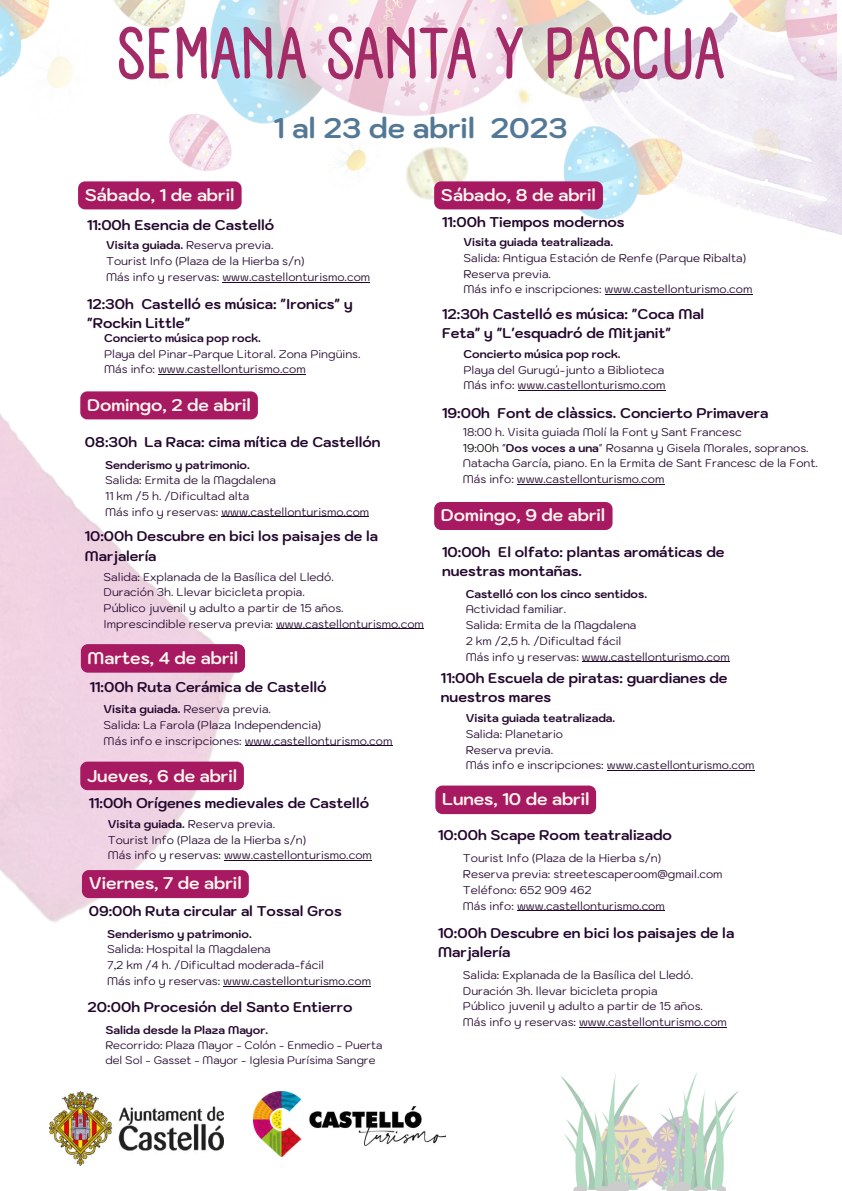
<style>
.page{position:relative;width:842px;height:1191px;background:#fff}
.page>*{position:absolute;margin:0;border:0;box-sizing:border-box;transform-origin:0 0}
.t1{font:700 70.7px "A Day Without Sun Text";color:#a32b67}
.t2{font:700 28.3px "Kodchasan";color:#537896}
.t3{font:700 17px "Kodchasan";color:#fff6ee}
.t4{font:700 14.1px/19.1px "Kodchasan";color:#23072d}
.t5{font:700 14px/19.5px "Kodchasan";color:#23072d}
.t6{font:11.3px/15.7px "Kodchasan";color:#23072d}
.t7{font:700 11.3px "Kodchasan";color:#23072d}
.t8{font:11px/15px "Kodchasan";color:#23072d}
.s1{font-weight:700}
.s2{color:#000}
</style>
<div class="page">
<img style="left:0;top:0;width:836px;height:211px">
<img style="left:0;top:413px;width:258px;height:509px">
<img style="left:580px;top:12px;width:262px;height:379px">
<svg style="left:561px;top:1073px;width:178px;height:117px"></svg>
<img style="left:50px;top:1091px;width:173px;height:73px">
<img style="left:253px;top:1091px;width:192px;height:65px">
<div style="left:78px;top:181px;width:164px;height:28px;background:#a71a62;border-radius:7px"></div>
<hr style="left:222px;top:282px;width:148px;height:1px;background:#23072d">
<hr style="left:158px;top:374px;width:148px;height:1px;background:#23072d">
<div style="left:80px;top:391px;width:178px;height:28px;background:#a71a62;border-radius:7px"></div>
<hr style="left:276px;top:628px;width:148px;height:1px;background:#23072d">
<hr style="left:221px;top:516px;width:148px;height:1px;background:#23072d">
<div style="left:82px;top:870px;width:167px;height:28px;background:#a71a62;border-radius:7px"></div>
<hr style="left:223px;top:985px;width:148px;height:1px;background:#23072d">
<div style="left:81px;top:644px;width:164px;height:28px;background:#a71a62"></div>
<div style="left:434px;top:181px;width:169px;height:28px;background:#a71a62;border-radius:7px"></div>
<hr style="left:605px;top:294px;width:147px;height:1px;background:#23072d">
<div style="left:80px;top:761px;width:164px;height:29px;background:#a71a62"></div>
<hr style="left:224px;top:860px;width:148px;height:1px;background:#23072d">
<hr style="left:518px;top:390px;width:147px;height:1px;background:#23072d">
<hr style="left:245px;top:745px;width:147px;height:1px;background:#23072d">
<div style="left:434px;top:502px;width:178px;height:28px;background:#a71a62;border-radius:7px"></div>
<hr style="left:607px;top:770px;width:148px;height:1px;background:#23072d">
<hr style="left:582px;top:661px;width:148px;height:1px;background:#23072d">
<hr style="left:517px;top:484px;width:147px;height:1px;background:#23072d">
<div style="left:435px;top:785px;width:161px;height:29px;background:#a71a62"></div>
<hr style="left:517px;top:910px;width:148px;height:1px;background:#23072d">
<hr style="left:579px;top:1026px;width:148px;height:1px;background:#23072d">
<h1 class="t1" style="left:117px;top:11px;width:609px">SEMANA SANTA Y PASCUA</h1>
<h2 class="t2" style="left:274px;top:109px;width:295px">1 al 23 de abril 2023</h2>
<h3 class="t3" style="left:85px;top:183px;width:151px">Sábado, 1 de abril</h3>
<p class="t4" style="left:87px;top:215px;width:189px">11:00h Esencia de Castelló</p>
<p class="t6" style="left:106px;top:237px;width:265px"><span class="s1">Visita guiada.</span> Reserva previa.<br>Tourist Info (Plaza de la Hierba s/n)<br>Más info y reservas: www.castellonturismo.com</p>
<p class="t4" style="left:87px;top:294px;width:267px">12:30h Castelló es música: "Ironics" y "Rockin Little"</p>
<p class="t7" style="left:104px;top:330px;width:158px">Concierto música pop rock.</p>
<p class="t6" style="left:104px;top:345px;width:258px">Playa del Pinar-Parque Litoral. Zona Pingüins.<br>Más info: www.castellonturismo.com</p>
<h3 class="t3" style="left:87px;top:393px;width:165px">Domingo, 2 de abril</h3>
<p class="t4" style="left:85px;top:432px;width:297px">08:30h La Raca: cima mítica de Castellón</p>
<p class="t7" style="left:105px;top:457px;width:146px">Senderismo y patrimonio.</p>
<p class="t6" style="left:105px;top:472px;width:265px">Salida: Ermita de la Magdalena<br>11 km /5 h. /Dificultad alta<br>Más info y reservas: www.castellonturismo.com</p>
<p class="t5" style="left:85px;top:526px;width:295px">10:00h Descubre en bici los paisajes de la<br>Marjalería</p>
<p class="t6" style="left:104px;top:568px;width:322px">Salida: Explanada de la Basílica del Lledó.<br>Duración 3h. Llevar bicicleta propia.<br>Público juvenil y adulto a partir de 15 años.<br>Imprescindible reserva previa: www.castellonturismo.com</p>
<h3 class="t3" style="left:88px;top:646px;width:152px">Martes, 4 de abril</h3>
<p class="t4" style="left:90px;top:677px;width:238px">11:00h Ruta Cerámica de Castelló</p>
<p class="t6" style="left:104px;top:701px;width:290px"><span class="s1">Visita guiada.</span> Reserva previa.<br>Salida: La Farola (Plaza Independencia)<br>Más info e inscripciones: www.castellonturismo.com</p>
<h3 class="t3" style="left:87px;top:764px;width:152px">Jueves, 6 de abril</h3>
<p class="t4" style="left:89px;top:793px;width:282px">11:00h Orígenes medievales de Castelló</p>
<p class="t6" style="left:108px;top:815px;width:265px"><span class="s1">Visita guiada.</span> Reserva previa.<br>Tourist Info (Plaza de la Hierba s/n)<br>Más info y reservas: www.castellonturismo.com</p>
<h3 class="t3" style="left:89px;top:871px;width:155px">Viernes, 7 de abril</h3>
<p class="t4" style="left:89px;top:900px;width:254px">09:00h Ruta circular al Tossal Gros</p>
<p class="t7" style="left:107px;top:926px;width:146px">Senderismo y patrimonio.</p>
<p class="t6" style="left:107px;top:941px;width:265px">Salida: Hospital la Magdalena<br>7,2 km /4 h. /Dificultad moderada-fácil<br>Más info y reservas: www.castellonturismo.com</p>
<p class="t4" style="left:88px;top:997px;width:266px">20:00h Procesión del Santo Entierro</p>
<p class="t7" style="left:105px;top:1022px;width:164px">Salida desde la Plaza Mayor.</p>
<p class="t8" style="left:105px;top:1037px;width:279px">Recorrido: Plaza Mayor - Colón - Enmedio - Puerta del Sol - Gasset - Mayor - Iglesia Purísima Sangre</p>
<h3 class="t3" style="left:441px;top:183px;width:156px">Sábado, 8 de abril</h3>
<p class="t4" style="left:442px;top:213px;width:184px">11:00h Tiempos modernos</p>
<p class="t7" style="left:463px;top:234px;width:151px">Visita guiada teatralizada.</p>
<p class="t6" style="left:463px;top:250px;width:290px">Salida: Antigua Estación de Renfe (Parque Ribalta)<br>Reserva previa.<br>Más info e inscripciones: www.castellonturismo.com</p>
<p class="t4" style="left:442px;top:304px;width:264px">12:30h Castelló es música: "Coca Mal<br>Feta" y "L'esquadró de Mitjanit"</p>
<p class="t7" style="left:463px;top:346px;width:159px">Concierto música pop rock.</p>
<p class="t6" style="left:463px;top:361px;width:203px">Playa del Gurugú-junto a Biblioteca<br>Más info: www.castellonturismo.com</p>
<p class="t4" style="left:442px;top:403px;width:328px">19:00h Font de clàssics. Concierto Primavera</p>
<p class="t6" style="left:463px;top:424px;width:357px">18:00 h. Visita guiada Molí la Font y Sant Francesc<br><span class="s2">19:00h</span> "<span class="s1">Dos voces a una</span>" Rosanna y Gisela Morales, sopranos.<br>Natacha García, piano. En la Ermita de Sant Francesc de la Font.<br>Más info: www.castellonturismo.com</p>
<h3 class="t3" style="left:441px;top:504px;width:166px">Domingo, 9 de abril</h3>
<p class="t4" style="left:442px;top:541px;width:284px">10:00h El olfato: plantas aromáticas de nuestras montañas.</p>
<p class="t7" style="left:466px;top:586px;width:183px">Castelló con los cinco sentidos.</p>
<p class="t6" style="left:466px;top:601px;width:265px">Actividad familiar.<br>Salida: Ermita de la Magdalena<br>2 km /2,5 h. /Dificultad fácil<br>Más info y reservas: www.castellonturismo.com</p>
<p class="t4" style="left:441px;top:668px;width:288px">11:00h Escuela de piratas: guardianes de nuestros mares</p>
<p class="t7" style="left:466px;top:710px;width:151px">Visita guiada teatralizada.</p>
<p class="t6" style="left:466px;top:725px;width:290px">Salida: Planetario<br>Reserva previa.<br>Más info e inscripciones: www.castellonturismo.com</p>
<h3 class="t3" style="left:442px;top:788px;width:149px">Lunes, 10 de abril</h3>
<p class="t4" style="left:438px;top:825px;width:235px">10:00h Scape Room teatralizado</p>
<p class="t6" style="left:463px;top:850px;width:261px">Tourist Info (Plaza de la Hierba s/n)<br>Reserva previa: streetescaperoom@gmail.com Teléfono: 652 909 462<br>Más info: www.castellonturismo.com</p>
<p class="t4" style="left:438px;top:922px;width:298px">10:00h Descubre en bici los paisajes de la<br>Marjalería</p>
<p class="t6" style="left:463px;top:966px;width:265px">Salida: Explanada de la Basílica del Lledó.<br>Duración 3h. llevar bicicleta propia<br>Público juvenil y adulto a partir de 15 años.<br>Más info y reservas: www.castellonturismo.com</p>
</div>
